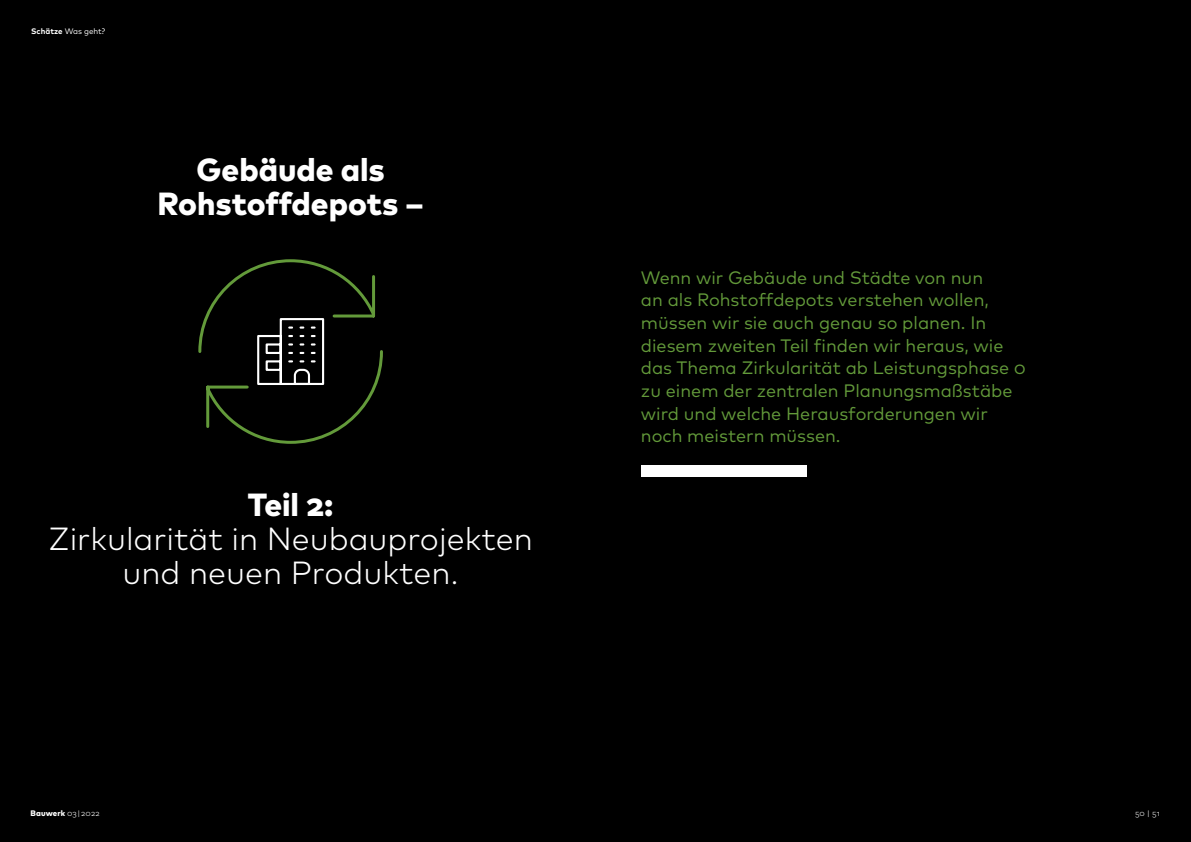
<style>
.page{position:relative;width:1191px;height:842px;background:#000}
.page>*{position:absolute;margin:0;border:0;box-sizing:border-box;transform-origin:0 0}
.t1{font:300 32px/34px "Mark Pro";color:#fff;text-align:center}
.t2{font:800 32px/34px "Mark Pro";color:#fff;text-align:center}
.t3{font:18px/22.7px "Mark Pro";color:#639a3a}
.t4{font:8px "Mark Pro";color:#fff}
.t5{font:800 8px "Mark Pro";letter-spacing:.01em;color:#fff}
.t6{font:300 8px "Mark Pro";color:#fff}
.s1{font-weight:700}
.s2{font-weight:300}
</style>
<div class="page">
<div style="left:641px;top:465px;width:165px;height:11px;background:#fff"></div>
<svg style="left:198px;top:259px;width:185px;height:185px"></svg>
<p class="t4" style="left:31px;top:25px;width:76px"><span class="s1">Schätze</span> Was geht?</p>
<h1 class="t2" style="left:157px;top:150px;width:268px">Gebäude als<br>Rohstoffdepots –</h1>
<h1 class="t2" style="left:248px;top:485px;width:87px">Teil 2:</h1>
<h1 class="t1" style="left:48px;top:519px;width:486px">Zirkularität in Neubauprojekten und neuen Produkten.</h1>
<h1 class="t2" style="left:248px;top:559px;width:87px">Teil 2:</h1>
<p class="t3" style="left:641px;top:264px;width:387px">Wenn wir Gebäude und Städte von nun<br>an als Rohstoffdepots verstehen wollen, müssen wir sie auch genau so planen. In diesem zweiten Teil finden wir heraus, wie das Thema Zirkularität ab Leistungsphase 0 zu einem der zentralen Planungsmaßstäbe wird und welche Herausforderungen wir noch meistern müssen.</p>
<p class="t5" style="left:31px;top:807px;width:70px">Bauwerk <span class="s2">03 | 2022</span></p>
<p class="t6" style="left:1135px;top:808px;width:26px">50 | 51</p>
</div>
